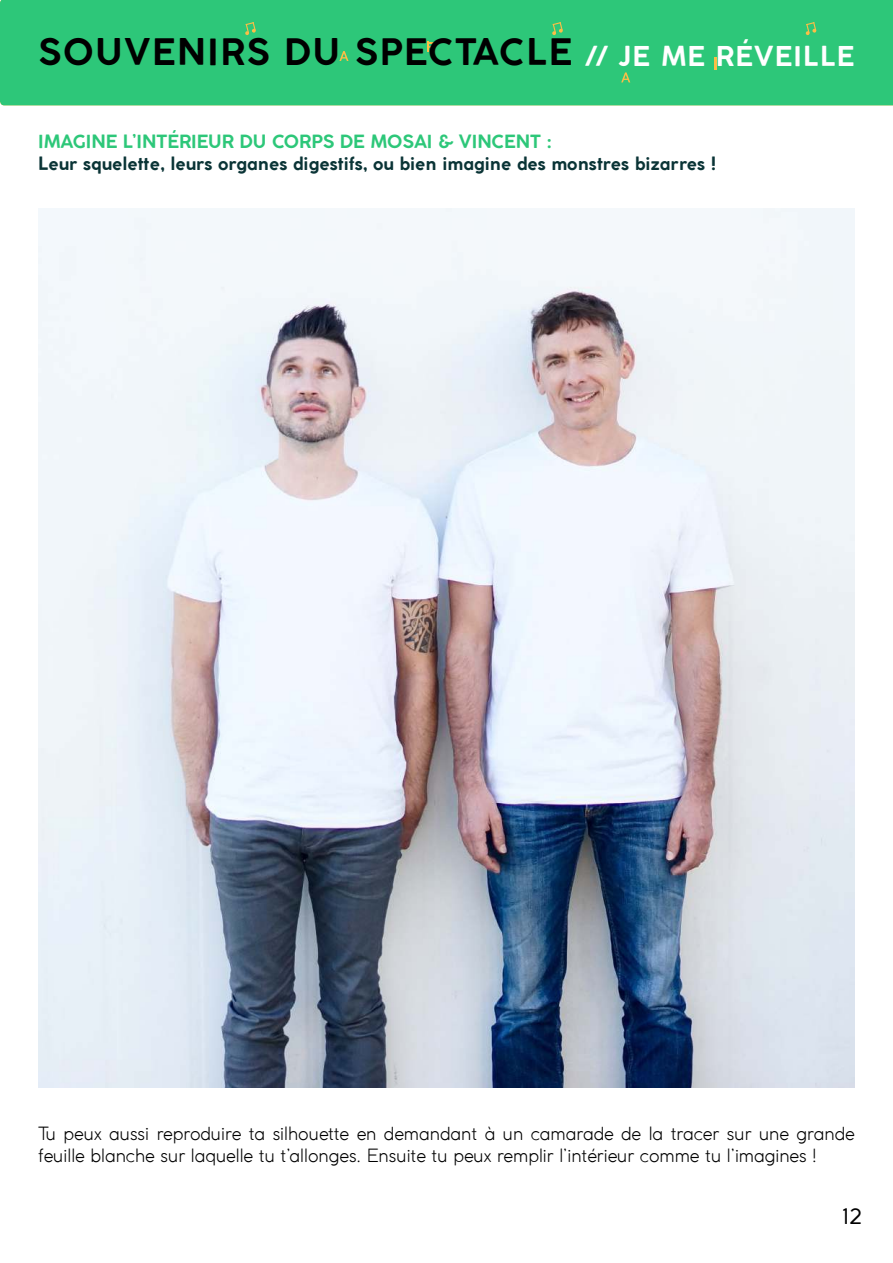
<style>
.page{position:relative;width:893px;height:1263px;background:#fff}
.page>*{position:absolute;margin:0;border:0;box-sizing:border-box;transform-origin:0 0}
.t1{font:700 36px "Coco Gothic";letter-spacing:.05em;color:#000}
.t2{font:700 27px "Coco Gothic";letter-spacing:.05em;color:#fff}
.t3{font:21px "Coco Gothic";color:#000}
.t4{font:300 18px/21.6px "Coco Gothic";color:#000}
.t5{font:700 18px "Coco Gothic";color:#0a3436}
.t6{font:700 18px "Coco Gothic";color:#2dc779}
</style>
<div class="page">
<div style="left:0;top:0;width:893px;height:105px;background:#2dc779"></div>
<svg style="left:621px;top:73px;width:9px;height:9px"></svg>
<svg style="left:339px;top:51px;width:9px;height:10px"></svg>
<svg style="left:427px;top:42px;width:7px;height:10px"></svg>
<svg style="left:714px;top:58px;width:2px;height:12px"></svg>
<svg style="left:245px;top:22px;width:11px;height:13px"></svg>
<svg style="left:552px;top:22px;width:11px;height:13px"></svg>
<svg style="left:805px;top:22px;width:11px;height:13px"></svg>
<img style="left:38px;top:208px;width:817px;height:880px">
<h1 class="t1" style="left:38px;top:33px;width:535px">SOUVENIRS DU SPECTACLE</h1>
<h2 class="t2" style="left:584px;top:42px;width:272px">// JE ME RÉVEILLE</h2>
<p class="t6" style="left:38px;top:132px;width:514px">IMAGINE L’INTÉRIEUR DU CORPS DE MOSAI &amp; VINCENT :</p>
<p class="t5" style="left:38px;top:154px;width:680px">Leur squelette, leurs organes digestifs, ou bien imagine des monstres bizarres !</p>
<p class="t4" style="left:38px;top:1123px;width:818px">Tu peux aussi reproduire ta silhouette en demandant à un camarade de la tracer sur une grande feuille blanche sur laquelle tu t’allonges. Ensuite tu peux remplir l’intérieur comme tu l’imagines !</p>
<p class="t3" style="left:842px;top:1206px;width:22px">12</p>
</div>
